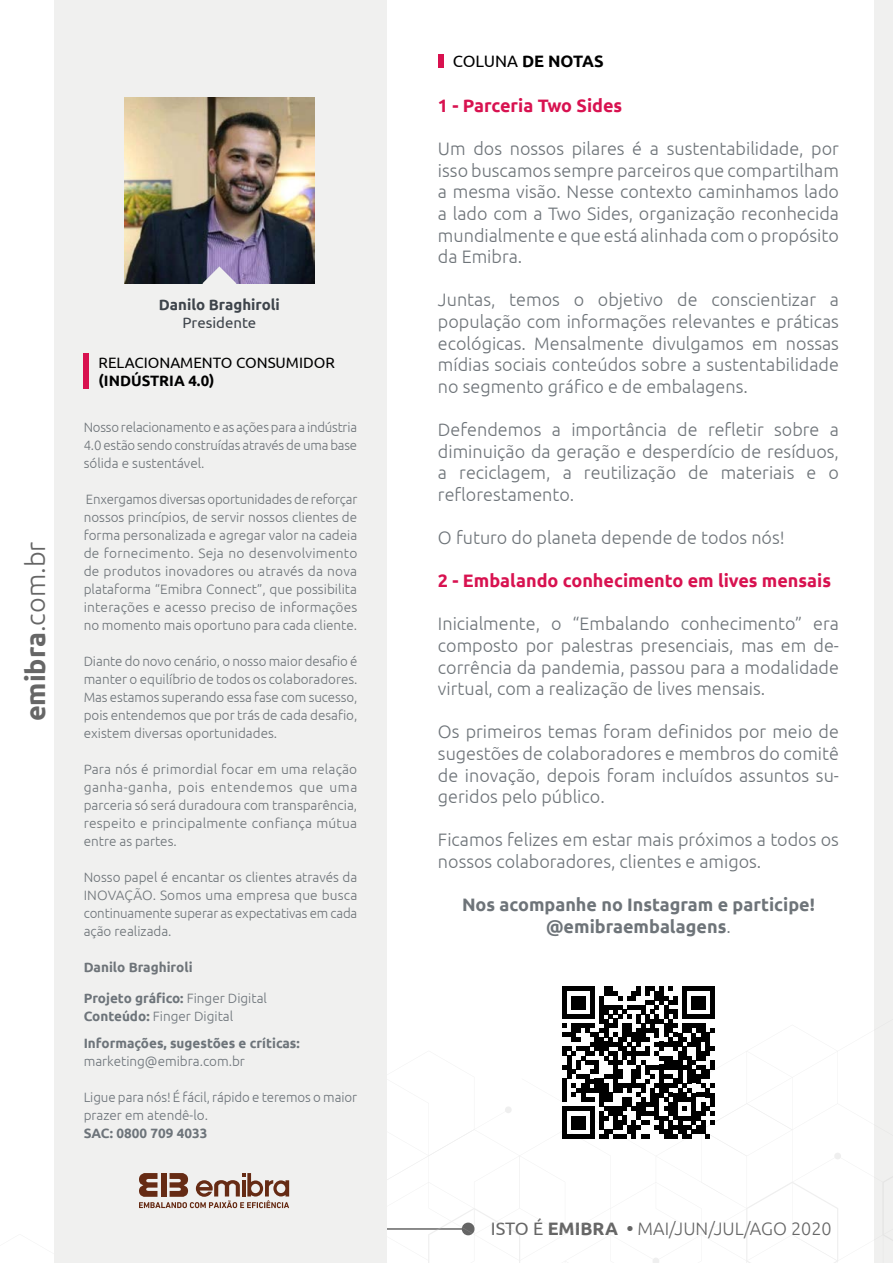
<style>
.page{position:relative;width:893px;height:1263px;background:#fff}
.page>*{position:absolute;margin:0;border:0;box-sizing:border-box;transform-origin:0 0}
.t1{font:300 27px "Ubuntu";color:#666}
.t2{font:300 18px/21.6px "Ubuntu";color:#6e7479;text-align:justify}
.t3{font:700 18px "Ubuntu";color:#d81250}
.t4{font:700 18px/21.6px "Ubuntu";color:#6e7479;text-align:center}
.t5{font:300 18px "Ubuntu";color:#666}
.t6{font:700 16.5px "Ubuntu";color:#000}
.t7{font:15px "Ubuntu";color:#000}
.t8{font:700 15px "Ubuntu";color:#3e444b}
.t9{font:700 15px "Ubuntu";color:#000}
.t10{font:15px "Ubuntu";color:#3e444b}
.t11{font:300 13.5px/18px "Ubuntu";color:#6e7479;text-align:justify}
.t12{font:300 13.5px/18px "Ubuntu";color:#6d747a}
.t13{font:700 13.5px "Ubuntu";color:#6d747a}
.t14{font:700 13.5px "Ubuntu";color:#6e7479}
.s1{font-weight:700}
.s2{font-weight:400}
.s3{font-weight:300}
</style>
<div class="page">
<div style="left:875px;top:0;width:18px;height:1263px;background:#f0f0ef"></div>
<div style="left:54px;top:0;width:333px;height:1263px;background:#f0f0ef"></div>
<img style="left:125px;top:98px;width:189px;height:185px">
<svg style="left:202px;top:266px;width:34px;height:18px"></svg>
<div style="left:84px;top:353px;width:5px;height:36px;background:#d8114f"></div>
<div style="left:438px;top:54px;width:5px;height:13px;background:#d8114f"></div>
<svg style="left:139px;top:972px;width:753px;height:291px"></svg>
<h1 class="t1" style="left:19px;top:721px;width:181px;rotate:-90deg"><span class="s1">emibra</span>.com.br</h1>
<p class="t8" style="left:159px;top:296px;width:122px">Danilo Braghiroli</p>
<p class="t10" style="left:182px;top:314px;width:75px">Presidente</p>
<p class="t7" style="left:99px;top:353px;width:238px">RELACIONAMENTO CONSUMIDOR</p>
<p class="t9" style="left:99px;top:371px;width:117px">(INDÚSTRIA 4.0)</p>
<p class="t11" style="left:84px;top:418px;width:275px">Nosso relacionamento e as ações para a indústria 4.0 estão sendo construídas através de uma base sólida e sustentável.</p>
<p class="t11" style="left:84px;top:490px;width:275px">Enxergamos diversas oportunidades de reforçar nossos princípios, de servir nossos clientes de forma personalizada e agregar valor na cadeia de fornecimento. Seja no desenvolvimento de produtos inovadores ou através da nova plataforma “Emibra Connect”, que possibilita interações e acesso preciso de informações no momento mais oportuno para cada cliente.</p>
<p class="t11" style="left:84px;top:652px;width:275px">Diante do novo cenário, o nosso maior desafio é manter o equilíbrio de todos os colaboradores.<br>Mas estamos superando essa fase com sucesso, pois entendemos que por trás de cada desafio, existem diversas oportunidades.</p>
<p class="t11" style="left:84px;top:760px;width:275px">Para nós é primordial focar em uma relação ganha-ganha, pois entendemos que uma parceria só será duradoura com transparência, respeito e principalmente confiança mútua entre as partes.</p>
<p class="t11" style="left:84px;top:868px;width:275px">Nosso papel é encantar os clientes através da INOVAÇÃO. Somos uma empresa que busca continuamente superar as expectativas em cada ação realizada.</p>
<p class="t14" style="left:84px;top:959px;width:110px">Danilo Braghiroli</p>
<p class="t12" style="left:84px;top:989px;width:185px"><span class="s1">Projeto gráfico:</span> Finger Digital<br><span class="s1">Conteúdo:</span> Finger Digital</p>
<p class="t13" style="left:84px;top:1035px;width:218px">Informações, sugestões e críticas:</p>
<p class="t12" style="left:84px;top:1052px;width:163px">marketing@emibra.com.br</p>
<p class="t12" style="left:84px;top:1088px;width:275px">Ligue para nós! É fácil, rápido e teremos o maior prazer em atendê-lo.</p>
<p class="t13" style="left:84px;top:1125px;width:125px">SAC: 0800 709 4033</p>
<p class="t6" style="left:453px;top:51px;width:152px"><span class="s2">COLUNA</span> DE NOTAS</p>
<p class="t3" style="left:438px;top:95px;width:186px">1 - Parceria Two Sides</p>
<p class="t2" style="left:438px;top:137px;width:403px">Um dos nossos pilares é a sustentabilidade, por isso buscamos sempre parceiros que compartilham a mesma visão. Nesse contexto caminhamos lado a lado com a Two Sides, organização reconhecida mundialmente e que está alinhada com o propósito da Emibra.</p>
<p class="t2" style="left:438px;top:289px;width:402px">Juntas, temos o objetivo de conscientizar a população com informações relevantes e práticas ecológicas. Mensalmente divulgamos em nossas mídias sociais conteúdos sobre a sustentabilidade no segmento gráfico e de embalagens.</p>
<p class="t2" style="left:438px;top:418px;width:402px">Defendemos a importância de refletir sobre a diminuição da geração e desperdício de resíduos, a reciclagem, a reutilização de materiais e o reflorestamento.</p>
<p class="t2" style="left:438px;top:526px;width:348px">O futuro do planeta depende de todos nós!</p>
<p class="t3" style="left:438px;top:570px;width:395px">2 - Embalando conhecimento em lives mensais</p>
<p class="t2" style="left:438px;top:613px;width:402px">Inicialmente, o “Embalando conhecimento” era composto por palestras presenciais, mas em de&shy;corrência da pandemia, passou para a modalidade virtual, com a realização de lives mensais.</p>
<p class="t2" style="left:438px;top:721px;width:402px">Os primeiros temas foram definidos por meio de sugestões de colaboradores e membros do comitê de inovação, depois foram incluídos assuntos su&shy;geridos pelo público.</p>
<p class="t2" style="left:438px;top:829px;width:402px">Ficamos felizes em estar mais próximos a todos os nossos colaboradores, clientes e amigos.</p>
<p class="t4" style="left:462px;top:894px;width:354px">Nos acompanhe no Instagram e participe! @emibraembalagens<span class="s3">.</span></p>
<p class="t5" style="left:491px;top:1218px;width:342px"><span class="s2">ISTO É</span> <span class="s1">EMIBRA •</span> MAI/JUN/JUL/AGO 2020</p>
</div>
